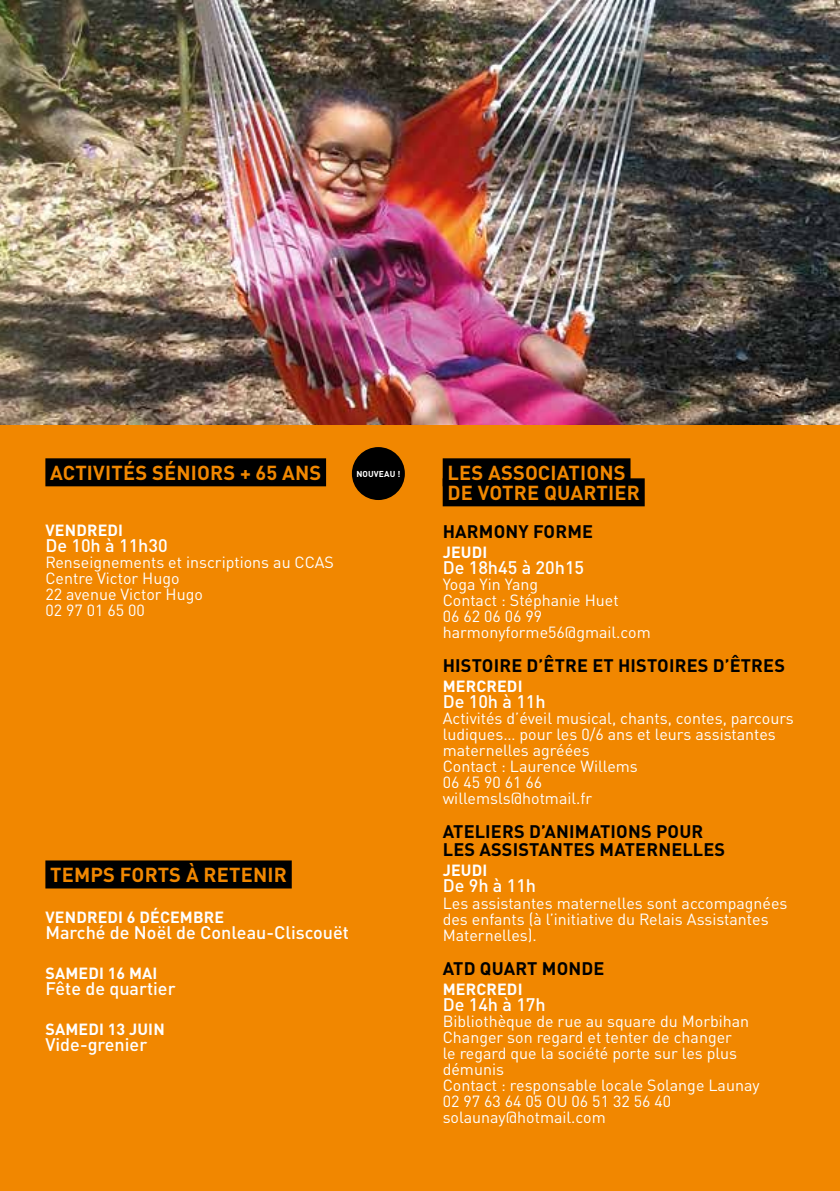
<style>
.page{position:relative;width:840px;height:1191px;background:#fff}
.page>*{position:absolute;margin:0;border:0;box-sizing:border-box;transform-origin:0 0}
.t1{font:700 20px/20px "DINOT";letter-spacing:.01em;color:#f18700}
.t2{font:500 18px "DINOT";color:#fff}
.t3{font:700 18px/18px "DINOT";letter-spacing:.01em;color:#000}
.t4{font:16px/16px "DINOT";color:#fff}
.t5{font:700 16px "DINOT";letter-spacing:.01em;color:#fff}
.t6{font:700 8.4px "DINOT";letter-spacing:.01em;color:#fff}
</style>
<div class="page">
<img style="left:0;top:0;width:839px;height:425px">
<div style="left:0;top:425px;width:839px;height:766px;background:#f18700"></div>
<div style="left:351px;top:447px;width:53px;height:53px;background:#000;border-radius:50%"></div>
<div style="left:45px;top:458px;width:281px;height:28px;background:#000"></div>
<div style="left:45px;top:860px;width:246px;height:28px;background:#000"></div>
<div style="left:442px;top:458px;width:188px;height:28px;background:#000"></div>
<div style="left:442px;top:478px;width:202px;height:28px;background:#000"></div>
<p class="t1" style="left:50px;top:462px;width:272px">ACTIVITÉS SÉNIORS + 65 ANS</p>
<p class="t5" style="left:45px;top:520px;width:79px">VENDREDI</p>
<p class="t2" style="left:45px;top:534px;width:124px">De 10h à 11h30</p>
<p class="t4" style="left:45px;top:554px;width:290px">Renseignements et inscriptions au CCAS<br>Centre Victor Hugo<br>22 avenue Victor Hugo<br>02 97 01 65 00</p>
<p class="t6" style="left:356px;top:468px;width:45px">NOUVEAU !</p>
<p class="t1" style="left:50px;top:864px;width:238px">TEMPS FORTS À RETENIR</p>
<p class="t5" style="left:45px;top:906px;width:180px">VENDREDI 6 DÉCEMBRE</p>
<p class="t2" style="left:45px;top:920px;width:305px">Marché de Noël de Conleau-Cliscouët</p>
<p class="t5" style="left:45px;top:962px;width:113px">SAMEDI 16 MAI</p>
<p class="t2" style="left:45px;top:976px;width:132px">Fête de quartier</p>
<p class="t5" style="left:45px;top:1018px;width:121px">SAMEDI 13 JUIN</p>
<p class="t2" style="left:45px;top:1032px;width:103px">Vide-grenier</p>
<p class="t1" style="left:447px;top:462px;width:194px">LES ASSOCIATIONS<br>DE VOTRE QUARTIER</p>
<p class="t3" style="left:442px;top:522px;width:152px">HARMONY FORME</p>
<p class="t5" style="left:442px;top:542px;width:46px">JEUDI</p>
<p class="t2" style="left:442px;top:556px;width:143px">De 18h45 à 20h15</p>
<p class="t4" style="left:442px;top:576px;width:209px">Yoga Yin Yang<br>Contact : Stéphanie Huet<br>06 62 06 06 99 harmonyforme56@gmail.com</p>
<p class="t3" style="left:442px;top:656px;width:343px">HISTOIRE D’ÊTRE ET HISTOIRES D’ÊTRES</p>
<p class="t5" style="left:442px;top:676px;width:81px">MERCREDI</p>
<p class="t2" style="left:442px;top:690px;width:105px">De 10h à 11h</p>
<p class="t4" style="left:442px;top:710px;width:352px">Activités d’éveil musical, chants, contes, parcours ludiques… pour les 0/6 ans et leurs assistantes maternelles agréées<br>Contact : Laurence Willems<br>06 45 90 61 66<br>willemsls@hotmail.fr</p>
<p class="t3" style="left:442px;top:822px;width:284px">ATELIERS D’ANIMATIONS POUR<br>LES ASSISTANTES MATERNELLES</p>
<p class="t5" style="left:442px;top:860px;width:46px">JEUDI</p>
<p class="t2" style="left:442px;top:874px;width:95px">De 9h à 11h</p>
<p class="t4" style="left:442px;top:894px;width:346px">Les assistantes maternelles sont accompagnées des enfants (à l’initiative du Relais Assistantes<br>Maternelles).</p>
<p class="t3" style="left:442px;top:958px;width:163px">ATD QUART MONDE</p>
<p class="t5" style="left:442px;top:978px;width:81px">MERCREDI</p>
<p class="t2" style="left:442px;top:992px;width:105px">De 14h à 17h</p>
<p class="t4" style="left:442px;top:1012px;width:318px">Bibliothèque de rue au square du Morbihan<br>Changer son regard et tenter de changer<br>le regard que la société porte sur les plus démunis<br>Contact : responsable locale Solange Launay<br>02 97 63 64 05 OU 06 51 32 56 40 solaunay@hotmail.com</p>
</div>
